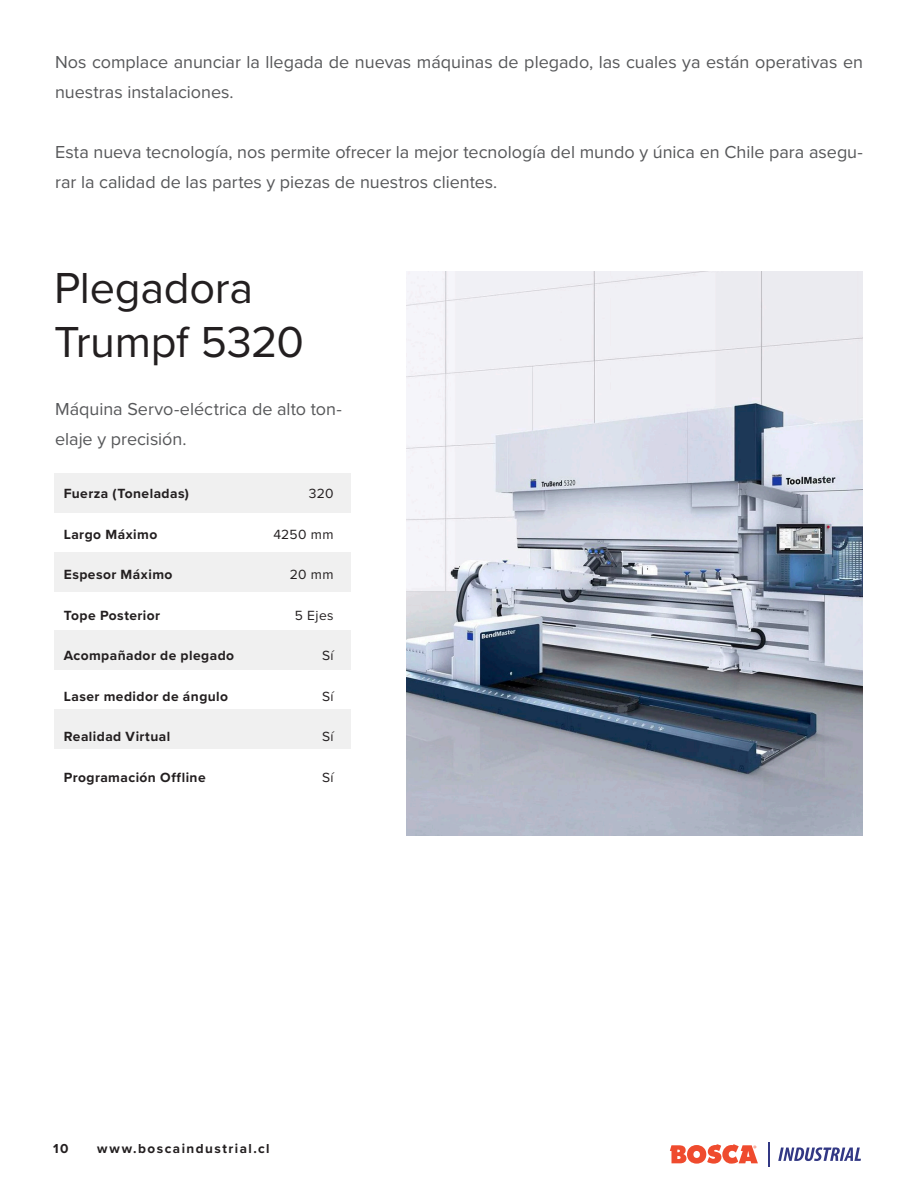
<style>
.page{position:relative;width:918px;height:1188px;background:#fff}
.page>*{position:absolute;margin:0;border:0;box-sizing:border-box;transform-origin:0 0}
.t1{font:45px/54px "Proxima Nova";letter-spacing:-.005em;color:#231f20}
.t2{font:18px/30px "Proxima Nova";color:#57585a}
.t3{font:700 13.8px "Proxima Nova";letter-spacing:.035em;color:#231f20}
.t4{font:13.8px "Proxima Nova";letter-spacing:.035em;color:#231f20}
.t5{font:700 13.5px "Proxima Nova";letter-spacing:.11em;color:#231f20}
</style>
<div class="page">
<svg style="left:778px;top:1147px;width:83px;height:14px"></svg>
<hr style="left:768px;top:1143px;width:2px;height:24px;background:#323884">
<svg style="left:670px;top:1144px;width:88px;height:20px"></svg>
<div style="left:54px;top:473px;width:297px;height:40px;background:#f0f0f0"></div>
<div style="left:54px;top:552px;width:297px;height:39px;background:#f0f0f0"></div>
<div style="left:54px;top:630px;width:297px;height:39px;background:#f0f0f0"></div>
<div style="left:54px;top:709px;width:297px;height:39px;background:#f0f0f0"></div>
<img style="left:407px;top:271px;width:455px;height:565px">
<p class="t2" style="left:55px;top:46px;width:809px">Nos complace anunciar la llegada de nuevas máquinas de plegado, las cuales ya están operativas en nuestras instalaciones.</p>
<p class="t2" style="left:55px;top:136px;width:809px">Esta nueva tecnología, nos permite ofrecer la mejor tecnología del mundo y única en Chile para asegu&shy;rar la calidad de las partes y piezas de nuestros clientes.</p>
<h1 class="t1" style="left:54px;top:259px;width:251px">Plegadora<br>Trumpf 5320</h1>
<p class="t2" style="left:55px;top:393px;width:288px">Máquina Servo-eléctrica de alto ton&shy;elaje y precisión.</p>
<p class="t3" style="left:64px;top:483px;width:127px">Fuerza (Toneladas)</p>
<p class="t3" style="left:64px;top:524px;width:95px">Largo Máximo</p>
<p class="t3" style="left:64px;top:564px;width:110px">Espesor Máximo</p>
<p class="t3" style="left:64px;top:605px;width:98px">Tope Posterior</p>
<p class="t3" style="left:64px;top:645px;width:172px">Acompañador de plegado</p>
<p class="t3" style="left:64px;top:686px;width:166px">Laser medidor de ángulo</p>
<p class="t3" style="left:64px;top:726px;width:108px">Realidad Virtual</p>
<p class="t3" style="left:64px;top:767px;width:143px">Programación Offline</p>
<p class="t4" style="left:309px;top:483px;width:26px">320</p>
<p class="t4" style="left:273px;top:524px;width:62px">4250 mm</p>
<p class="t4" style="left:290px;top:564px;width:45px">20 mm</p>
<p class="t4" style="left:295px;top:605px;width:40px">5 Ejes</p>
<p class="t4" style="left:322px;top:645px;width:13px">Sí</p>
<p class="t4" style="left:322px;top:686px;width:13px">Sí</p>
<p class="t4" style="left:322px;top:726px;width:13px">Sí</p>
<p class="t4" style="left:322px;top:767px;width:13px">Sí</p>
<p class="t5" style="left:53px;top:1139px;width:17px">10</p>
<p class="t5" style="left:97px;top:1139px;width:174px">www.boscaindustrial.cl</p>
</div>
